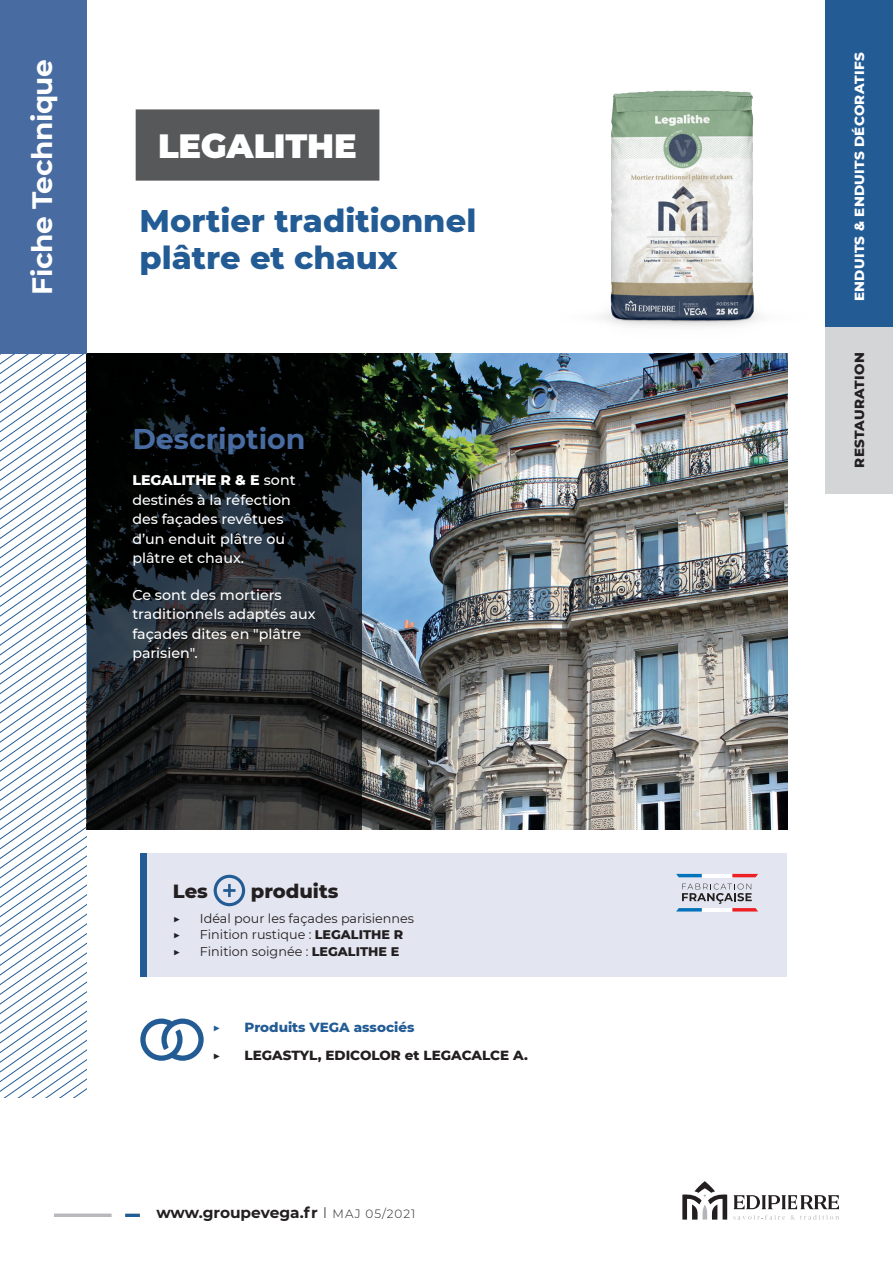
<style>
.page{position:relative;width:893px;height:1263px;background:#fff}
.page>*{position:absolute;margin:0;border:0;box-sizing:border-box;transform-origin:0 0}
.t1{font:900 33.6px "Montserrat";letter-spacing:-.01em;color:#fff}
.t2{font:800 31.95px/37.7px "Montserrat";color:#235c95}
.t3{font:700 28.5px "Montserrat";color:#486ca1}
.t4{font:700 28.05px "Montserrat";letter-spacing:-.015em;color:#fff}
.t5{font:800 19.5px "Montserrat";color:#231f20}
.t6{font:700 15.45px "Montserrat";color:#231f20}
.t7{font:500 14.25px/19.5px "Montserrat";color:#fff}
.t8{font:800 13.5px "Montserrat";color:#231f20}
.t9{font:800 13.5px "Montserrat";letter-spacing:.02em;color:#fff}
.t10{font:800 13.5px "Montserrat";color:#235c95}
.t11{font:800 13.5px "Montserrat";letter-spacing:.02em;color:#231f20}
.t12{font:700 13.5px "Montserrat";color:#235c95}
.t13{font:700 13.5px "Montserrat";color:#231f20}
.t14{font:12.75px "Montserrat";color:#231f20}
.t15{font:700 12.75px "Montserrat";color:#231f20}
.s1{font-weight:800}
.s2{font-weight:300}
.s3{font-weight:300;font-size:12px}
</style>
<div class="page">
<hr style="left:54px;top:1214px;width:57px;height:3px;background:#b8b9bc">
<hr style="left:125px;top:1214px;width:15px;height:3px;background:#235c95">
<svg style="left:0;top:580px;width:87px;height:517px"></svg>
<img style="left:361px;top:354px;width:426px;height:476px">
<svg style="left:87px;top:354px;width:274px;height:476px;background:#191c1e"></svg>
<svg style="left:140px;top:1018px;width:64px;height:43px"></svg>
<div style="left:140px;top:853px;width:7px;height:124px;background:#235c95"></div>
<div style="left:147px;top:853px;width:640px;height:124px;background:#e3e6f0"></div>
<svg style="left:214px;top:875px;width:31px;height:31px"></svg>
<svg style="left:676px;top:874px;width:26px;height:3px"></svg>
<hr style="left:702px;top:874px;width:30px;height:3px;background:#fff">
<svg style="left:732px;top:874px;width:26px;height:3px"></svg>
<svg style="left:676px;top:884px;width:82px;height:27px"></svg>
<div style="left:0;top:0;width:87px;height:354px;background:#486ca1"></div>
<div style="left:825px;top:196px;width:68px;height:297px;background:#d4d5d7"></div>
<div style="left:825px;top:0;width:68px;height:327px;background:#235c95"></div>
<svg style="left:733px;top:1215px;width:106px;height:4px"></svg>
<svg style="left:733px;top:1195px;width:106px;height:14px"></svg>
<svg style="left:682px;top:1181px;width:45px;height:38px"></svg>
<div style="left:136px;top:109px;width:243px;height:72px;background:#57585a"></div>
<img style="left:601px;top:90px;width:159px;height:237px">
<h3 class="t4" style="left:22px;top:295px;width:237px;rotate:-90deg">Fiche Technique</h3>
<p class="t9" style="left:849px;top:301px;width:250px;rotate:-90deg">ENDUITS &amp; ENDUITS DÉCORATIFS</p>
<h1 class="t1" style="left:158px;top:121px;width:200px">LEGALITHE</h1>
<h2 class="t2" style="left:140px;top:200px;width:338px">Mortier traditionnel plâtre et chaux</h2>
<h3 class="t3" style="left:132px;top:418px;width:175px">Description</h3>
<p class="t7" style="left:132px;top:470px;width:165px"><span class="s1">LEGALITHE R &amp; E</span> sont destinés à la réfection des façades revêtues d’un enduit plâtre ou plâtre et chaux.</p>
<p class="t7" style="left:132px;top:584px;width:185px">Ce sont des mortiers traditionnels adaptés aux façades dites en "plâtre parisien".</p>
<h3 class="t5" style="left:173px;top:876px;width:37px">Les</h3>
<h3 class="t5" style="left:251px;top:876px;width:89px">produits</h3>
<p class="t15" style="left:173px;top:909px;width:9px">▶</p>
<p class="t14" style="left:200px;top:909px;width:216px">Idéal pour les façades parisiennes</p>
<p class="t15" style="left:173px;top:925px;width:9px">▶</p>
<p class="t14" style="left:200px;top:926px;width:205px">Finition rustique : <span class="s1">LEGALITHE R</span></p>
<p class="t15" style="left:173px;top:942px;width:9px">▶</p>
<p class="t14" style="left:200px;top:942px;width:201px">Finition soignée : <span class="s1">LEGALITHE E</span></p>
<p class="t12" style="left:213px;top:1017px;width:10px">▶</p>
<p class="t10" style="left:245px;top:1017px;width:171px">Produits VEGA associés</p>
<p class="t13" style="left:213px;top:1045px;width:10px">▶</p>
<p class="t8" style="left:245px;top:1045px;width:285px">LEGASTYL, EDICOLOR et LEGACALCE A.</p>
<p class="t6" style="left:156px;top:1202px;width:260px">www.groupevega.fr <span class="s2">I</span> <span class="s3">MAJ 05/2021</span></p>
<p class="t11" style="left:849px;top:468px;width:117px;rotate:-90deg">RESTAURATION</p>
</div>
